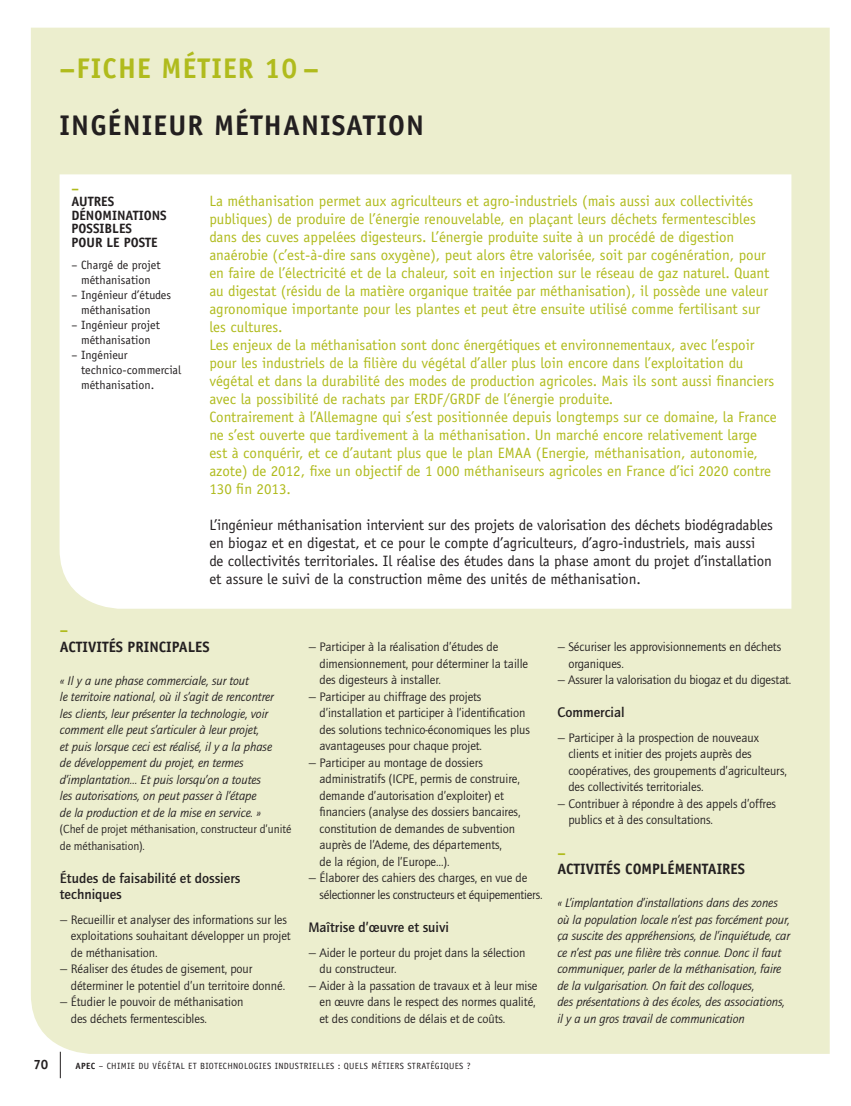
<style>
.page{position:relative;width:851px;height:1106px;background:#fff}
.page>*{position:absolute;margin:0;border:0;box-sizing:border-box;transform-origin:0 0}
.t1{font:700 28.5px "Officina Sans";letter-spacing:.04em;color:#231f20}
.t2{font:700 28.5px "Officina Sans";letter-spacing:.04em;color:#b0bb1d}
.t3{font:15px/18px "Officina Sans";color:#b0bb1d}
.t4{font:15px/18px "Officina Sans";letter-spacing:-.005em;color:#231f20}
.t5{font:700 15px "Officina Sans";color:#231f20}
.t6{font:700 15px "Officina Sans";color:#b0bb1d}
.t7{font:700 14.25px/16.5px "Quay Itc T";color:#231f20}
.t8{font:700 13.5px/13.5px "Officina Sans";color:#231f20}
.t9{font:700 13.5px "Officina Sans";color:#b0bb1d}
.t10{font:12.75px/16.5px "Quay Itc T";letter-spacing:-.005em;color:#231f20}
.t11{font:italic 12.75px/16.5px "Quay Itc T";letter-spacing:-.005em;color:#231f20}
.t12{font:12px/15px "Officina Sans";color:#231f20;text-align:center}
.t13{font:12px/16.5px "Quay Itc T";letter-spacing:-.005em;color:#231f20}
.t14{font:9px "Officina Sans";letter-spacing:.04em;color:#231f20}
.s1{font-weight:700}
</style>
<div class="page">
<svg style="left:60px;top:1053px;width:1px;height:25px"></svg>
<div style="left:31px;top:28px;width:798px;height:1025px;background:#eceece"></div>
<svg style="left:60px;top:174px;width:731px;height:434px"></svg>
<h1 class="t2" style="left:60px;top:50px;width:261px">–FICHE MÉTIER 10 –</h1>
<h1 class="t1" style="left:60px;top:107px;width:366px">INGÉNIEUR MÉTHANISATION</h1>
<p class="t9" style="left:71px;top:180px;width:9px">–</p>
<p class="t8" style="left:71px;top:195px;width:97px">AUTRES<br>DÉNOMINATIONS<br>POSSIBLES<br>POUR LE POSTE</p>
<p class="t12" style="left:71px;top:258px;width:91px">– Chargé de projet méthanisation</p>
<p class="t12" style="left:81px;top:288px;width:92px;text-align:left;text-indent:-10px">– Ingénieur d’études méthanisation</p>
<p class="t12" style="left:71px;top:318px;width:90px">– Ingénieur projet méthanisation</p>
<p class="t12" style="left:81px;top:348px;width:102px;text-align:left;text-indent:-10px">– Ingénieur technico-commercial méthanisation.</p>
<p class="t3" style="left:209px;top:192px;width:569px">La méthanisation permet aux agriculteurs et agro-industriels (mais aussi aux collectivités publiques) de produire de l’énergie renouvelable, en plaçant leurs déchets fermentescibles dans des cuves appelées digesteurs. L’énergie produite suite à un procédé de digestion anaérobie (c’est-à-dire sans oxygène), peut alors être valorisée, soit par cogénération, pour en faire de l’électricité et de la chaleur, soit en injection sur le réseau de gaz naturel. Quant au digestat (résidu de la matière organique traitée par méthanisation), il possède une valeur agronomique importante pour les plantes et peut être ensuite utilisé comme fertilisant sur les cultures.<br>Les enjeux de la méthanisation sont donc énergétiques et environnementaux, avec l’espoir pour les industriels de la filière du végétal d’aller plus loin encore dans l’exploitation du végétal et dans la durabilité des modes de production agricoles. Mais ils sont aussi financiers avec la possibilité de rachats par ERD F/GRD F de l’énergie produite.<br>Contrairement à l’Allemagne qui s’est positionnée depuis longtemps sur ce domaine, la France ne s’est ouverte que tardivement à la méthanisation. Un marché encore relativement large est à conquérir, et ce d’autant plus que le plan EMAA</p>
<p class="t3" style="left:209px;top:444px;width:563px;text-indent:326px">(Energie, méthanisation, autonomie, azote) de 2012, fixe un objectif de 1 000 méthaniseurs agricoles en France d’ici 2020 contre<br>130 fin 2013.</p>
<p class="t4" style="left:209px;top:516px;width:565px">L’ingénieur méthanisation intervient sur des projets de valorisation des déchets biodégradables en biogaz et en digestat, et ce pour le compte d’agriculteurs, d’agro-industriels, mais aussi de collectivités territoriales. Il réalise des études dans la phase amont du projet d’installation et assure le suivi de la construction même des unités de méthanisation.</p>
<p class="t6" style="left:60px;top:620px;width:10px">–</p>
<p class="t5" style="left:60px;top:637px;width:151px">ACTIVITÉS PRINCIPA LES</p>
<p class="t11" style="left:60px;top:672px;width:215px">« Il y a une phase commerciale, sur tout<br>le territoire national, où il s’agit de rencontrer les clients, leur présenter la technologie, voir comment elle peut s’articuler à leur projet,<br>et puis lorsque ceci est réalisé, il y a la phase de développement du projet, en termes d’implantation… Et puis lorsqu’on a toutes les autorisations, on peut passer à l’étape<br>de la production et de la mise en service. »</p>
<p class="t13" style="left:60px;top:820px;width:233px">(Chef de projet méthanisation, constructeur d’unité de méthanisation).</p>
<p class="t7" style="left:60px;top:869px;width:182px">Études de faisabilité et dossiers techniques</p>
<p class="t10" style="left:71px;top:911px;width:221px;text-indent:-11px">— Recueillir et analyser des informations sur les exploitations souhaitant développer un projet de méthanisation.</p>
<p class="t10" style="left:71px;top:960px;width:216px;text-indent:-11px">— Réaliser des études de gisement, pour déterminer le potentiel d’un territoire donné.</p>
<p class="t10" style="left:71px;top:993px;width:174px;text-indent:-11px">— Étudier le pouvoir de méthanisation des déchets fermentescibles.</p>
<p class="t10" style="left:319px;top:638px;width:210px;text-indent:-11px">— Participer à la réalisation d’études de dimensionnement, pour déterminer la taille des digesteurs à installer.</p>
<p class="t10" style="left:319px;top:688px;width:212px;text-indent:-11px">— Participer au chiffrage des projets d’installation et participer à l’identification des solutions technico-économiques les plus avantageuses pour chaque projet.</p>
<p class="t10" style="left:319px;top:754px;width:202px;text-indent:-11px">— Participer au montage de dossiers administratifs (ICPE, permis de construire, demande d’autorisation d’exploiter) et financiers (analyse des dossiers bancaires, constitution de demandes de subvention auprès de l’Ademe, des départements,<br>de la région, de l’Europe…).</p>
<p class="t10" style="left:319px;top:869px;width:224px;text-indent:-11px">— Élaborer des cahiers des charges, en vue de sélectionner les constructeurs et équipementiers.</p>
<p class="t7" style="left:308px;top:918px;width:142px">Maîtrise d’œuvre et suivi</p>
<p class="t10" style="left:319px;top:943px;width:207px;text-indent:-11px">— Aider le porteur du projet dans la sélection du constructeur.</p>
<p class="t10" style="left:319px;top:976px;width:219px;text-indent:-11px">— Aider à la passation de travaux et à leur mise en œuvre dans le respect des normes qualité, et des conditions de délais et de coûts.</p>
<p class="t8" style="left:33px;top:1057px;width:17px">70</p>
<p class="t14" style="left:76px;top:1060px;width:396px"><span class="s1">APEC</span> – Chimie du végétal et biotechnologies industrielles : quels métiers stratégiques ?</p>
<p class="t10" style="left:568px;top:638px;width:214px;text-indent:-11px">— Sécuriser les approvisionnements en déchets organiques.</p>
<p class="t10" style="left:557px;top:671px;width:235px">— Assurer la valorisation du biogaz et du digestat.</p>
<p class="t7" style="left:557px;top:704px;width:69px">Commercial</p>
<p class="t10" style="left:568px;top:729px;width:220px;text-indent:-11px">— Participer à la prospection de nouveaux clients et initier des projets auprès des coopératives, des groupements d’agriculteurs, des collectivités territoriales.</p>
<p class="t10" style="left:568px;top:795px;width:209px;text-indent:-11px">— Contribuer à répondre à des appels d’offres publics et à des consultations.</p>
<p class="t6" style="left:557px;top:843px;width:10px">–</p>
<p class="t5" style="left:557px;top:859px;width:189px">ACTIVITÉS COMPLÉMENTAIRES</p>
<p class="t11" style="left:557px;top:894px;width:234px">« L’implantation d’installations dans des zones où la population locale n’est pas forcément pour, ça suscite des appréhensions, de l’inquiétude, car ce n’est pas une filière très connue. Donc il faut communiquer, parler de la méthanisation, faire de la vulgarisation. On fait des colloques,<br>des présentations à des écoles, des associations, il y a un gros travail de communication</p>
</div>
